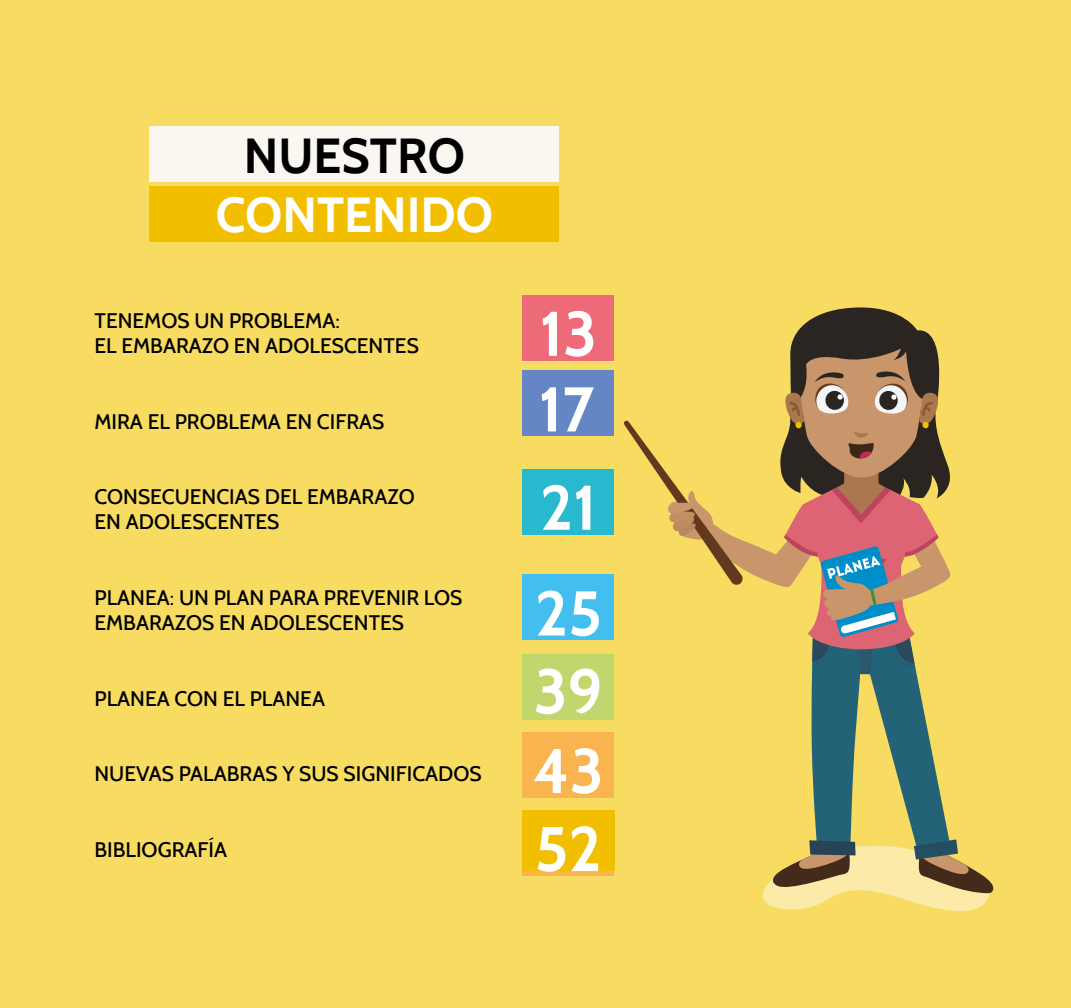
<style>
.page{position:relative;width:1071px;height:1008px;background:#f8dc61}
.page>*{position:absolute;margin:0;border:0;box-sizing:border-box;transform-origin:0 0}
.t1{font:700 63px/75.6px "Cabin";color:#fff}
.t2{font:700 49px "Cabin";color:#fff}
.t3{font:700 49px "Cabin";color:#000}
.t4{font:500 21px/25.2px "Cabin";color:#000}
</style>
<div class="page">
<div style="left:523px;top:295px;width:91px;height:65px;background:#ed6b79"></div>
<div style="left:523px;top:371px;width:91px;height:65px;background:#6486c4"></div>
<div style="left:523px;top:469px;width:91px;height:65px;background:#28b9cf"></div>
<svg style="left:623px;top:307px;width:371px;height:604px"></svg>
<div style="left:523px;top:575px;width:91px;height:65px;background:#42bfef"></div>
<div style="left:523px;top:654px;width:91px;height:66px;background:#c1d66d"></div>
<div style="left:523px;top:732px;width:91px;height:66px;background:#f9b44f"></div>
<div style="left:150px;top:126px;width:409px;height:55px;background:#f9f7f0"></div>
<div style="left:150px;top:187px;width:409px;height:55px;background:#f2bf00"></div>
<div style="left:523px;top:810px;width:91px;height:66px;background:#f9b44f"></div>
<div style="left:522px;top:810px;width:92px;height:61px;background:#f2bf00"></div>
<h2 class="t3" style="left:244px;top:126px;width:223px">NUESTRO</h2>
<h2 class="t2" style="left:216px;top:185px;width:279px">CONTENIDO</h2>
<p class="t4" style="left:94px;top:308px;width:326px">TENEMOS UN PROBLEMA:<br>EL EMBARAZO EN ADOLESCENTES</p>
<p class="t4" style="left:94px;top:408px;width:292px">MIRA EL PROBLEMA EN CIFRAS</p>
<p class="t4" style="left:94px;top:484px;width:322px">CONSECUENCIAS DEL EMBARAZO<br>EN ADOLESCENTES</p>
<p class="t4" style="left:94px;top:585px;width:369px">PLANEA: UN PLAN PARA PREVENIR LOS<br>EMBARAZOS EN ADOLESCENTES</p>
<p class="t4" style="left:94px;top:686px;width:232px">PLANEA CON EL PLANEA</p>
<p class="t4" style="left:94px;top:761px;width:389px">NUEVAS PALABRAS Y SUS SIGNIFICADOS</p>
<p class="t4" style="left:94px;top:837px;width:134px">BIBLIOGRAFÍA</p>
<h1 class="t1" style="left:539px;top:296px;width:60px">13<br>17</h1>
<h1 class="t1" style="left:535px;top:455px;width:69px;line-height:105.7px">21<br>25</h1>
<h1 class="t1" style="left:533px;top:651px;width:72px;line-height:79.6px">39<br>43</h1>
<h1 class="t1" style="left:535px;top:811px;width:69px">52</h1>
</div>
